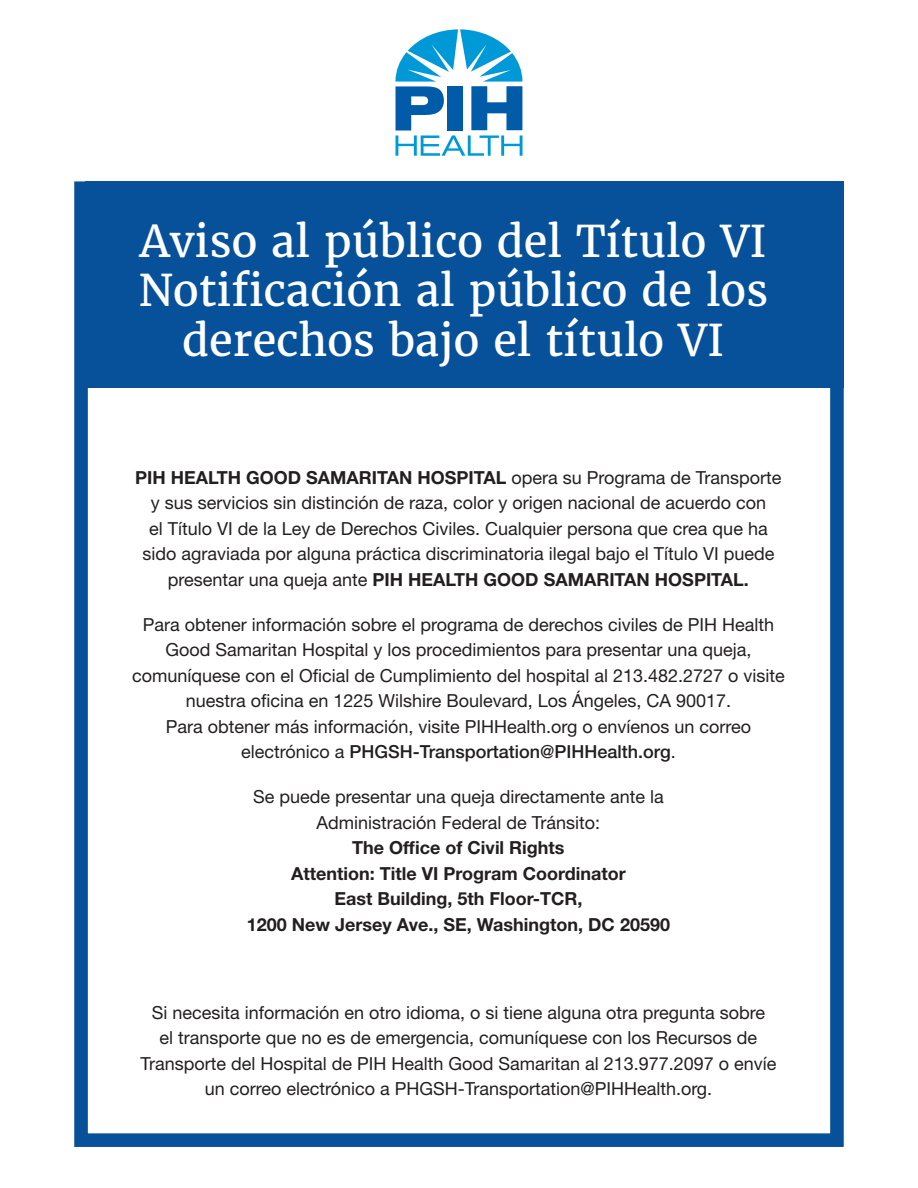
<style>
.page{position:relative;width:918px;height:1188px;background:#fff}
.page>*{position:absolute;margin:0;border:0;box-sizing:border-box;transform-origin:0 0}
.t1{font:43.5px/49.5px "Merriweather";color:#fff;text-align:center}
.t2{font:18px/25.5px "Helvetica Neue LT Std";color:#231f20;text-align:center}
.t3{font:700 18px "Helvetica Neue LT Std";color:#231f20}
.s1{font-weight:700}
.s2{font-weight:500}
</style>
<div class="page">
<div style="left:85px;top:181px;width:759px;height:207px;background:#06519a"></div>
<div style="left:74px;top:181px;width:770px;height:966px;border:14px solid #06519a"></div>
<svg style="left:395px;top:29px;width:128px;height:127px"></svg>
<p class="t1" style="left:140px;top:216px;width:628px">Aviso al público del Título VI</p>
<p class="t1" style="left:138px;top:266px;width:631px">Notificación al público de los derechos bajo el título VI</p>
<p class="t2" style="left:135px;top:464px;width:648px"><span class="s1">PIH HEALTH GOOD SAMARITAN HOSPITAL</span> opera su Programa de Transporte y sus servicios sin distinción de raza, color y origen nacional de acuerdo con<br>el Título VI de la Ley de Derechos Civiles. Cualquier persona que crea que ha sido agraviada por alguna práctica discriminatoria ilegal bajo el Título VI puede presentar una queja ante <span class="s1">PIH HEALTH GOOD SAMARITAN HOSPITAL.</span></p>
<p class="t2" style="left:132px;top:611px;width:654px">Para obtener información sobre el programa de derechos civiles de PIH Health Good Samaritan Hospital y los procedimientos para presentar una queja, comuníquese con el Oficial de Cumplimiento del hospital al 213.482.2727 o visite nuestra oficina en 1225 Wilshire Boulevard, Los Ángeles, CA 90017.<br>Para obtener más información, visite PIHHealth.org o envíenos un correo electrónico a <span class="s2">PHGSH-Transportation@PIHHealth.org</span>.</p>
<p class="t2" style="left:253px;top:784px;width:412px">Se puede presentar una queja directamente ante la<br>Administración Federal de Tránsito:</p>
<p class="t3" style="left:352px;top:836px;width:214px">The Office of Civil Rights</p>
<p class="t3" style="left:291px;top:862px;width:336px">Attention: Title VI Program Coordinator</p>
<p class="t3" style="left:334px;top:887px;width:249px">East Building, 5th Floor-TCR,</p>
<p class="t3" style="left:247px;top:913px;width:425px">1200 New Jersey Ave., SE, Washington, DC 20590</p>
<p class="t2" style="left:140px;top:999px;width:638px">Si necesita información en otro idioma, o si tiene alguna otra pregunta sobre<br>el transporte que no es de emergencia, comuníquese con los Recursos de Transporte del Hospital de PIH Health Good Samaritan al 213.977.2097 o envíe un correo electrónico a PHGSH-Transportation@PIHHealth.org.</p>
</div>
